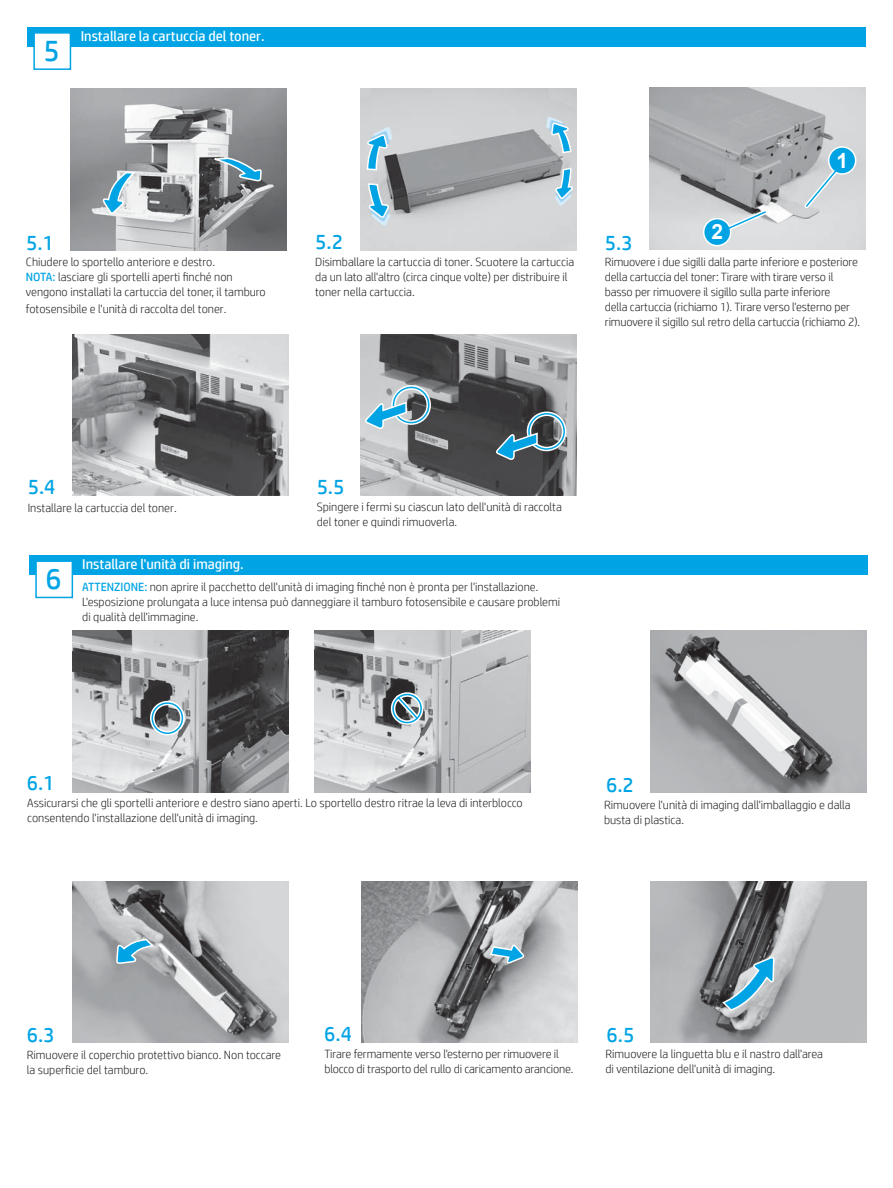
<style>
.page{position:relative;width:893px;height:1188px;background:#fff}
.page>*{position:absolute;margin:0;border:0;box-sizing:border-box;transform-origin:0 0}
.t1{font:30px "HP Simplified";color:#00a4e4}
.t2{font:21px "HP Simplified";color:#00a4e4}
.t3{font:14.25px "HP Simplified";color:#fff}
.t4{font:300 12px/15px "HP Simplified";color:#231f20}
.s1{font-weight:400;color:#00a4e4}
</style>
<div class="page">
<img style="left:650px;top:87px;width:216px;height:162px">
<div style="left:829px;top:147px;width:27px;height:27px;background:#00a4e4;border-radius:50%"></div>
<div style="left:828px;top:146px;width:28px;height:29px;border:2px solid #fff;border-radius:50%"></div>
<div style="left:704px;top:219px;width:27px;height:27px;background:#00a4e4;border-radius:50%"></div>
<div style="left:703px;top:218px;width:28px;height:28px;border:2px solid #fff;border-radius:50%"></div>
<div style="left:29px;top:555px;width:838px;height:20px;background:#00a4e4"></div>
<div style="left:35px;top:560px;width:38px;height:38px;background:#fff;border:2px solid #00a4e4"></div>
<div style="left:27px;top:27px;width:838px;height:19px;background:#00a4e4"></div>
<div style="left:33px;top:32px;width:38px;height:38px;background:#fff;border:2px solid #00a4e4"></div>
<img style="left:73px;top:334px;width:216px;height:162px">
<img style="left:360px;top:334px;width:216px;height:162px">
<svg style="left:363px;top:383px;width:206px;height:77px"></svg>
<img style="left:314px;top:631px;width:216px;height:161px">
<svg style="left:389px;top:690px;width:37px;height:37px"></svg>
<img style="left:650px;top:631px;width:216px;height:161px">
<img style="left:72px;top:881px;width:216px;height:162px">
<svg style="left:116px;top:938px;width:39px;height:27px"></svg>
<img style="left:361px;top:881px;width:216px;height:162px">
<svg style="left:489px;top:943px;width:35px;height:23px"></svg>
<img style="left:650px;top:881px;width:216px;height:162px">
<svg style="left:722px;top:956px;width:53px;height:58px"></svg>
<img style="left:72px;top:631px;width:216px;height:161px">
<div style="left:150px;top:701px;width:35px;height:35px;border:4px solid #fff;border-radius:50%"></div>
<div style="left:151px;top:702px;width:32px;height:32px;border:2px solid #00a4e4;border-radius:50%"></div>
<img style="left:360px;top:88px;width:216px;height:162px">
<svg style="left:367px;top:182px;width:24px;height:44px"></svg>
<svg style="left:365px;top:127px;width:28px;height:44px"></svg>
<svg style="left:554px;top:167px;width:19px;height:39px"></svg>
<svg style="left:546px;top:117px;width:26px;height:37px"></svg>
<img style="left:71px;top:88px;width:216px;height:162px">
<svg style="left:101px;top:171px;width:35px;height:43px"></svg>
<svg style="left:205px;top:157px;width:57px;height:25px"></svg>
<svg style="left:800px;top:152px;width:45px;height:60px"></svg>
<svg style="left:712px;top:206px;width:59px;height:33px"></svg>
<h1 class="t1" style="left:44px;top:31px;width:18px">5</h1>
<p class="t3" style="left:81px;top:27px;width:186px">Installare la cartuccia del toner.</p>
<h2 class="t2" style="left:26px;top:229px;width:29px">5.1</h2>
<h2 class="t2" style="left:315px;top:228px;width:29px">5.2</h2>
<h2 class="t2" style="left:605px;top:229px;width:29px">5.3</h2>
<p class="t4" style="left:26px;top:254px;width:241px">Chiudere lo sportello anteriore e destro.<br><span class="s1">NOTA:</span> lasciare gli sportelli aperti finché non vengono installati la cartuccia del toner, il tamburo</p>
<p class="t4" style="left:26px;top:301px;width:202px">fotosensibile e l'unità di raccolta del toner.</p>
<p class="t4" style="left:315px;top:254px;width:260px">Disimballare la cartuccia di toner. Scuotere la cartuccia da un lato all'altro (circa cinque volte) per distribuire il toner nella cartuccia.</p>
<p class="t4" style="left:605px;top:254px;width:257px">Rimuovere i due sigilli dalla parte inferiore e posteriore della cartuccia del toner: Tirare with tirare verso il basso per rimuovere il sigillo sulla parte inferiore<br>della cartuccia (richiamo 1). Tirare verso l'esterno per rimuovere il sigillo sul retro della cartuccia (richiamo 2).</p>
<h2 class="t2" style="left:28px;top:473px;width:29px">5.4</h2>
<h2 class="t2" style="left:317px;top:472px;width:29px">5.5</h2>
<p class="t4" style="left:28px;top:500px;width:150px">Installare la cartuccia del toner.</p>
<p class="t4" style="left:317px;top:499px;width:247px">Spingere i fermi su ciascun lato dell'unità di raccolta del toner e quindi rimuoverla.</p>
<p class="t3" style="left:82px;top:555px;width:163px">Installare l'unità di imaging.</p>
<p class="t4" style="left:82px;top:579px;width:479px"><span class="s1">ATTENZIONE:</span> non aprire il pacchetto dell'unità di imaging finché non è pronta per l'installazione.<br>L'esposizione prolungata a luce intensa può danneggiare il tamburo fotosensibile e causare problemi di qualità dell'immagine.</p>
<h1 class="t1" style="left:45px;top:559px;width:18px">6</h1>
<h2 class="t2" style="left:27px;top:769px;width:29px">6.1</h2>
<h2 class="t2" style="left:606px;top:771px;width:29px">6.2</h2>
<p class="t4" style="left:27px;top:795px;width:497px">Assicurarsi che gli sportelli anteriore e destro siano aperti. Lo sportello destro ritrae la leva di interblocco consentendo l'installazione dell'unità di imaging.</p>
<p class="t4" style="left:604px;top:797px;width:248px">Rimuovere l'unità di imaging dall'imballaggio e dalla busta di plastica.</p>
<h2 class="t2" style="left:27px;top:1021px;width:29px">6.3</h2>
<h2 class="t2" style="left:324px;top:1020px;width:29px">6.4</h2>
<h2 class="t2" style="left:607px;top:1021px;width:29px">6.5</h2>
<p class="t4" style="left:27px;top:1047px;width:256px">Rimuovere il coperchio protettivo bianco. Non toccare la superficie del tamburo.</p>
<p class="t4" style="left:324px;top:1046px;width:251px">Tirare fermamente verso l'esterno per rimuovere il blocco di trasporto del rullo di caricamento arancione.</p>
<p class="t4" style="left:605px;top:1046px;width:219px">Rimuovere la linguetta blu e il nastro dall'area di ventilazione dell'unità di imaging.</p>
</div>
